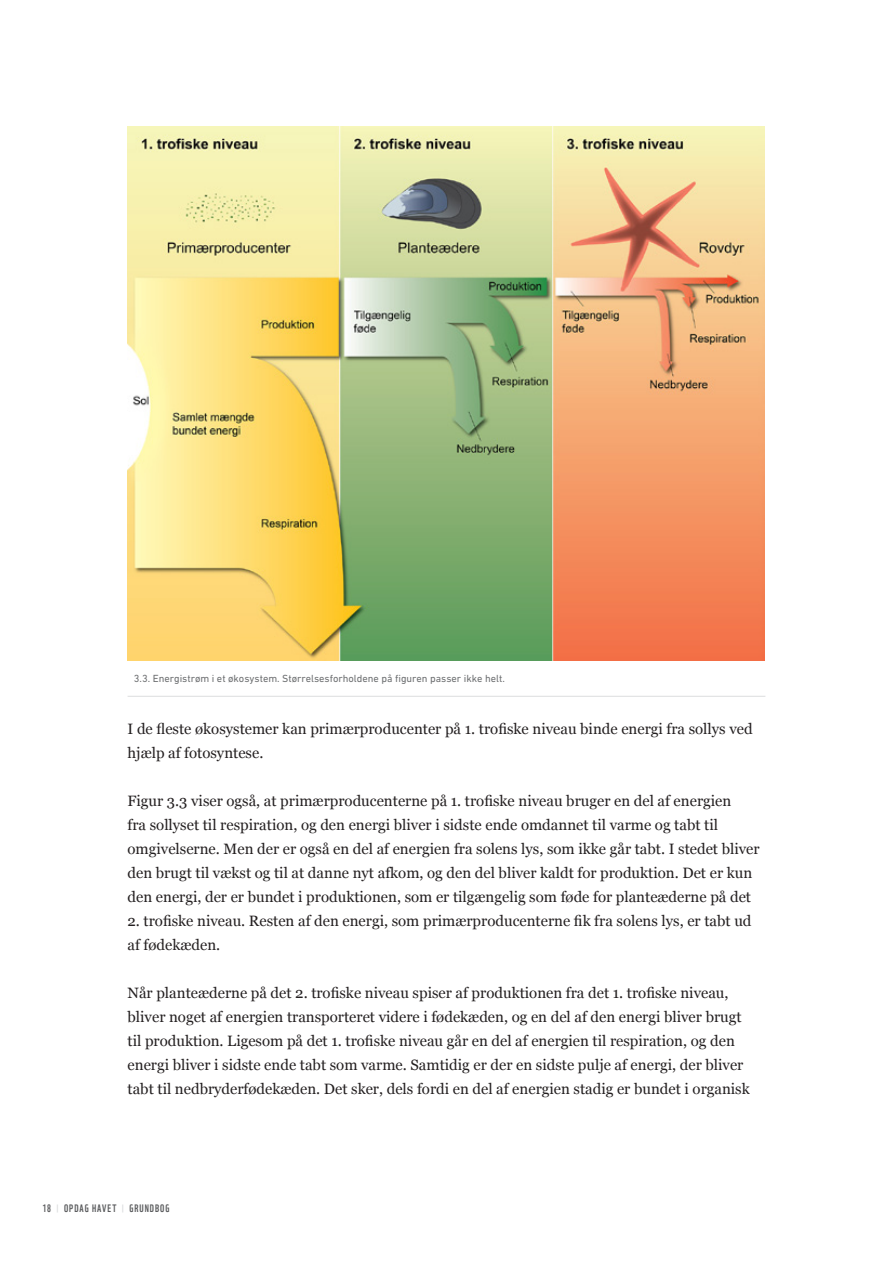
<style>
.page{position:relative;width:893px;height:1263px;background:#fff}
.page>*{position:absolute;margin:0;border:0;box-sizing:border-box;transform-origin:0 0}
.t1{font:15px/24px "Georgia";color:#231f20}
.t2{font:10.5px "DIN Next LT Pro";color:#6d6f71}
.t3{font:10.5px "WWF";letter-spacing:.095em;color:#58595b}
.s1{font-size:9px;color:#dadbdd}
</style>
<div class="page">
<hr style="left:128px;top:696px;width:637px;height:1px;background:#dcddde">
<img style="left:128px;top:127px;width:636px;height:533px">
<p class="t2" style="left:134px;top:672px;width:372px">3.3. Energistrøm i et økosystem. Størrelsesforholdene på figuren passer ikke helt.</p>
<p class="t1" style="left:128px;top:716px;width:627px">I de fleste økosystemer kan primærproducenter på 1. trofiske niveau binde energi fra sollys ved hjælp af fotosyntese.</p>
<p class="t1" style="left:128px;top:788px;width:634px">Figur 3.3 viser også, at primærproducenterne på 1. trofiske niveau bruger en del af energien<br>fra sollyset til respiration, og den energi bliver i sidste ende omdannet til varme og tabt til omgivelserne. Men der er også en del af energien fra solens lys, som ikke går tabt. I stedet bliver den brugt til vækst og til at danne nyt afkom, og den del bliver kaldt for produktion. Det er kun den energi, der er bundet i produktionen, som er tilgængelig som føde for planteæderne på det</p>
<p class="t1" style="left:128px;top:908px;width:625px">2. trofiske niveau. Resten af den energi, som primærproducenterne fik fra solens lys, er tabt ud af fødekæden.</p>
<p class="t1" style="left:128px;top:980px;width:624px">Når planteæderne på det 2. trofiske niveau spiser af produktionen fra det 1. trofiske niveau, bliver noget af energien transporteret videre i fødekæden, og en del af den energi bliver brugt til produktion. Ligesom på det 1. trofiske niveau går en del af energien til respiration, og den energi bliver i sidste ende tabt som varme. Samtidig er der en sidste pulje af energi, der bliver tabt til nedbryderfødekæden. Det sker, dels fordi en del af energien stadig er bundet i organisk</p>
<p class="t3" style="left:43px;top:1200px;width:129px">18 <span class="s1">|</span> OPDAG HAVET <span class="s1">|</span> GRUNDBOG</p>
</div>
